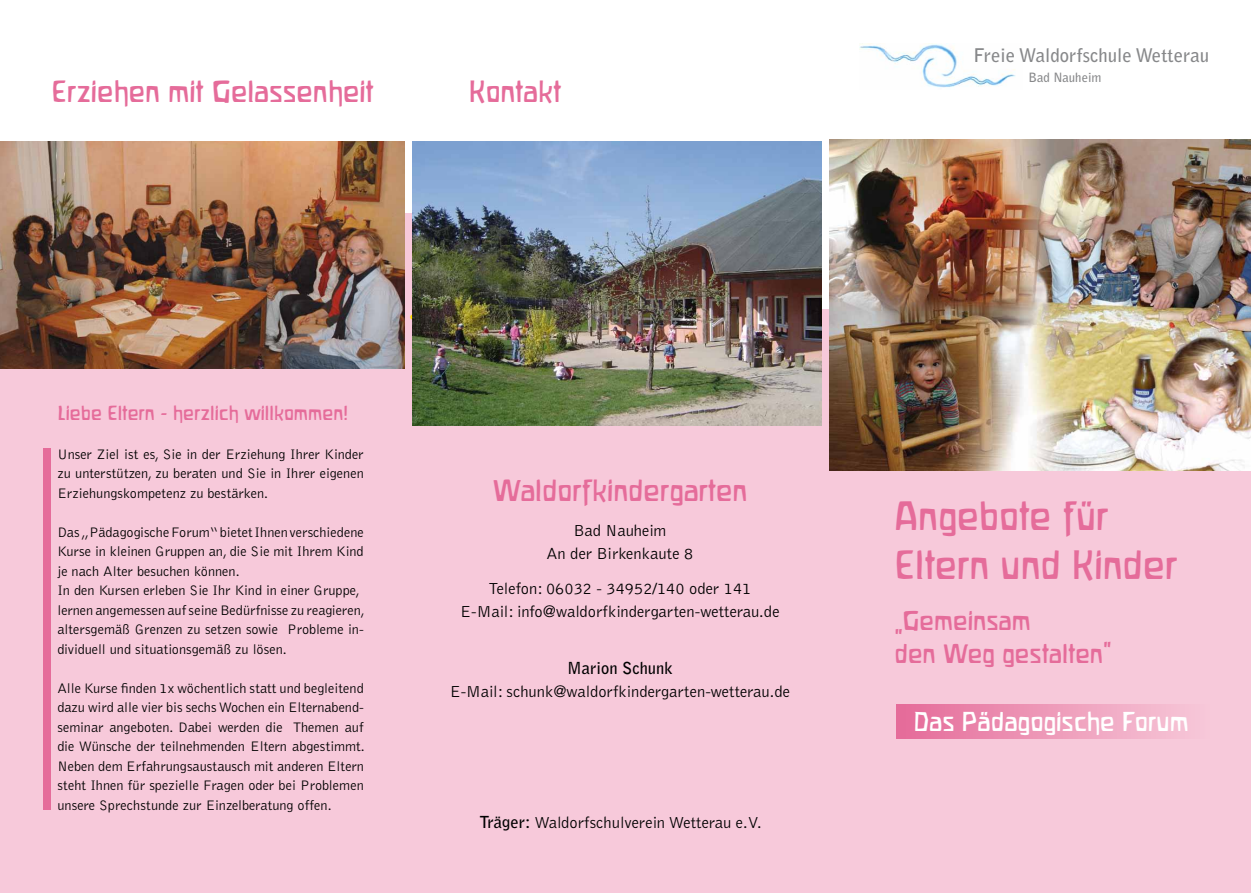
<style>
.page{position:relative;width:1251px;height:893px;background:#fff}
.page>*{position:absolute;margin:0;border:0;box-sizing:border-box;transform-origin:0 0}
.t1{font:36px/49.5px "Waldorfschrift";color:#e56c9a}
.t2{font:27px "Waldorfschrift";color:#e56c9a}
.t3{font:24px/33px "Waldorfschrift";color:#e56c9a}
.t4{font:24px "Waldorfschrift";color:#fff}
.t5{font:700 18.75px "Bell Gothic Std";color:#87888a}
.t6{font:18px "Waldorfschrift";color:#e56c9a}
.t7{font:18px "Times";color:#fd0}
.t8{font:300 16.5px/22.5px "Bell Gothic Std";color:#000;text-align:center}
.t9{font:700 16.5px "Bell Gothic Std";color:#000}
.t10{font:300 14.25px/19.5px "Bell Gothic Std";color:#000;text-align:justify}
.t11{font:700 12.75px "Bell Gothic Std";color:#87888a}
.s1{font-weight:700}
</style>
<div class="page">
<div style="left:830px;top:367px;width:420px;height:526px;background:#f7c9da"></div>
<div style="left:896px;top:704px;width:312px;height:34px;background:linear-gradient(to right,#e56b99,#f7c9d9)"></div>
<div style="left:0;top:214px;width:421px;height:679px;background:#f7c9da"></div>
<div style="left:410px;top:310px;width:420px;height:583px;background:#f7c9da"></div>
<img style="left:859px;top:44px;width:157px;height:44px">
<img style="left:0;top:141px;width:404px;height:227px">
<img style="left:412px;top:141px;width:409px;height:285px">
<div style="left:43px;top:448px;width:7px;height:362px;background:#e56c9a"></div>
<img style="left:829px;top:140px;width:421px;height:330px">
<h2 class="t2" style="left:51px;top:76px;width:324px">Erziehen mit Gelassenheit</h2>
<h2 class="t2" style="left:468px;top:76px;width:94px">Kontakt</h2>
<p class="t6" style="left:57px;top:402px;width:292px">Liebe Eltern - herzlich willkommen!</p>
<p class="t10" style="left:57px;top:444px;width:308px">Unser Ziel ist es, Sie in der Erziehung Ihrer Kinder zu unterstützen, zu beraten und Sie in Ihrer eigenen Erziehungskompetenz zu bestärken.</p>
<p class="t10" style="left:57px;top:522px;width:309px;text-align:left">Das „Pädagogische Forum“ bietet Ihnen verschiedene Kurse in kleinen Gruppen an, die Sie mit Ihrem Kind je nach Alter besuchen können.<br>In den Kursen erleben Sie Ihr Kind in einer Gruppe, lernen angemessen auf seine Bedürfnisse zu reagieren, altersgemäß Grenzen zu setzen sowie Probleme in&shy;dividuell und situationsgemäß zu lösen.</p>
<p class="t10" style="left:57px;top:678px;width:309px">Alle Kurse finden 1x wöchentlich statt und begleitend dazu wird alle vier bis sechs Wochen ein Elternabend&shy;seminar angeboten. Dabei werden die Themen auf die Wünsche der teilnehmenden Eltern abgestimmt.<br>Neben dem Erfahrungsaustausch mit anderen Eltern steht Ihnen für spezielle Fragen oder bei Problemen unsere Sprechstunde zur Einzelberatung offen.</p>
<p class="t7" style="left:410px;top:300px;width:8px">•</p>
<h2 class="t2" style="left:492px;top:475px;width:256px">Waldorfkindergarten</h2>
<p class="t8" style="left:546px;top:520px;width:148px">Bad Nauheim<br>An der Birkenkaute 8</p>
<p class="t8" style="left:460px;top:578px;width:321px">Telefon: 06032 - 34952/140 oder 141<br>E-Mail: info@waldorfkindergarten-wetterau.de</p>
<p class="t9" style="left:567px;top:658px;width:107px">Marion Schunk</p>
<p class="t8" style="left:449px;top:681px;width:342px">E-Mail: schunk@waldorfkindergarten-wetterau.de</p>
<p class="t8" style="left:479px;top:812px;width:283px"><span class="s1">Träger:</span> Waldorfschulverein Wetterau e.V.</p>
<h3 class="t5" style="left:973px;top:44px;width:237px">Freie Waldorfschule Wetterau</h3>
<p class="t11" style="left:1028px;top:70px;width:74px">Bad Nauheim</p>
<h1 class="t1" style="left:894px;top:491px;width:284px">Angebote für<br>Eltern und Kinder</h1>
<h3 class="t3" style="left:894px;top:604px;width:218px">„Gemeinsam<br>den Weg gestalten“</h3>
<h3 class="t4" style="left:913px;top:707px;width:276px">Das Pädagogische Forum</h3>
</div>
